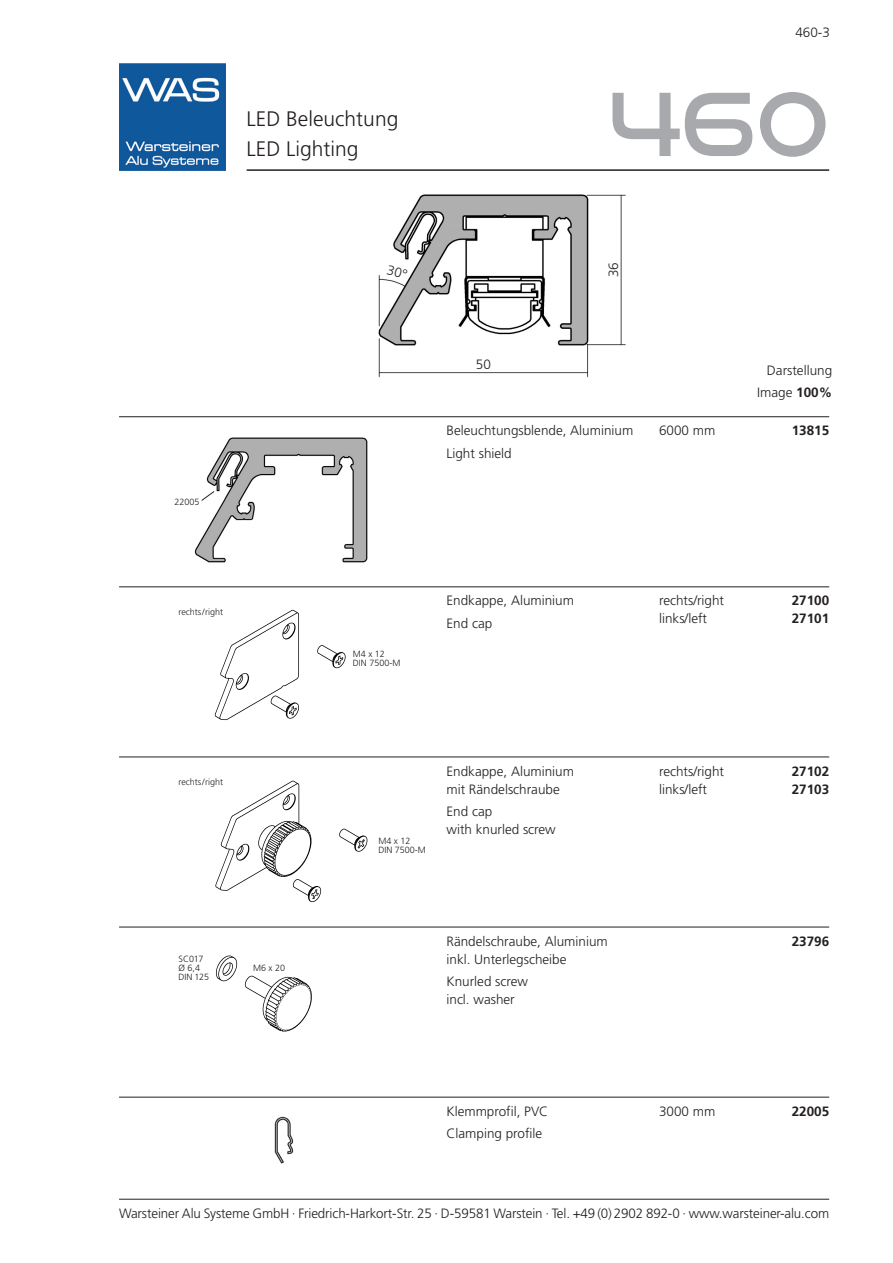
<style>
.page{position:relative;width:893px;height:1263px;background:#fff}
.page>*{position:absolute;margin:0;border:0;box-sizing:border-box;transform-origin:0 0}
.t1{font:87px "Good Times Rg";color:#a8a9ad}
.t2{font:300 21px "Frutiger";color:#231f20}
.t3{font:300 13.5px/18px "Frutiger";color:#231f20}
.t4{font:700 13.5px "Frutiger";color:#231f20}
.t5{font:300 9px/9px "Frutiger";color:#231f20}
.s1{font-weight:700}
</style>
<div class="page">
<img style="left:119px;top:64px;width:106px;height:106px">
<hr style="left:119px;top:1199px;width:710px;height:1px;background:#231f20">
<hr style="left:247px;top:169px;width:582px;height:2px;background:#231f20">
<hr style="left:119px;top:416px;width:710px;height:1px;background:#231f20">
<img style="left:378px;top:194px;width:248px;height:184px">
<img style="left:194px;top:437px;width:174px;height:126px">
<hr style="left:119px;top:1097px;width:710px;height:1px;background:#231f20">
<img style="left:274px;top:1116px;width:20px;height:48px">
<hr style="left:119px;top:586px;width:710px;height:1px;background:#231f20">
<img style="left:214px;top:609px;width:132px;height:112px">
<hr style="left:119px;top:756px;width:710px;height:1px;background:#231f20">
<img style="left:215px;top:780px;width:153px;height:123px">
<hr style="left:119px;top:927px;width:710px;height:1px;background:#231f20">
<img style="left:216px;top:955px;width:96px;height:77px">
<svg style="left:201px;top:491px;width:14px;height:10px"></svg>
<svg style="left:387px;top:265px;width:21px;height:13px"></svg>
<p class="t2" style="left:247px;top:111px;width:153px">LED Beleuchtung</p>
<p class="t2" style="left:247px;top:140px;width:114px">LED Lighting</p>
<p class="t3" style="left:795px;top:24px;width:36px">460-3</p>
<p class="t1" style="left:608px;top:69px;width:222px">460</p>
<p class="t5" style="left:174px;top:498px;width:27px">22005</p>
<p class="t5" style="left:179px;top:608px;width:46px">rechts/right</p>
<p class="t5" style="left:179px;top:778px;width:46px">rechts/right</p>
<p class="t5" style="left:179px;top:955px;width:32px">SC017<br>Ø 6,4<br>DIN 125</p>
<p class="t5" style="left:253px;top:964px;width:34px">M6 x 20</p>
<p class="t3" style="left:476px;top:356px;width:17px">50</p>
<p class="t3" style="left:605px;top:277px;width:17px;rotate:-90deg">36</p>
<p class="t3" style="left:767px;top:362px;width:67px">Darstellung</p>
<p class="t3" style="left:757px;top:384px;width:77px">Image <span class="s1">100%</span></p>
<p class="t3" style="left:446px;top:423px;width:188px">Beleuchtungsblende, Aluminium</p>
<p class="t3" style="left:659px;top:423px;width:58px">6000 mm</p>
<p class="t4" style="left:792px;top:425px;width:39px">13815</p>
<p class="t3" style="left:446px;top:445px;width:67px">Light shield</p>
<p class="t5" style="left:353px;top:650px;width:49px">M4 x 12<br>DIN 7500-M</p>
<p class="t3" style="left:446px;top:593px;width:129px">Endkappe, Aluminium</p>
<p class="t3" style="left:659px;top:593px;width:67px">rechts/right</p>
<p class="t4" style="left:792px;top:595px;width:39px">27100</p>
<p class="t3" style="left:446px;top:615px;width:47px">End cap</p>
<p class="t3" style="left:659px;top:611px;width:49px">links/left</p>
<p class="t4" style="left:792px;top:613px;width:39px">27101</p>
<p class="t5" style="left:378px;top:837px;width:49px">M4 x 12<br>DIN 7500-M</p>
<p class="t3" style="left:446px;top:763px;width:129px">Endkappe, Aluminium</p>
<p class="t3" style="left:659px;top:763px;width:67px">rechts/right</p>
<p class="t4" style="left:792px;top:765px;width:39px">27102</p>
<p class="t3" style="left:446px;top:781px;width:115px">mit Rändelschraube</p>
<p class="t3" style="left:659px;top:781px;width:49px">links/left</p>
<p class="t4" style="left:792px;top:783px;width:39px">27103</p>
<p class="t3" style="left:446px;top:803px;width:111px">End cap<br>with knurled screw</p>
<p class="t3" style="left:446px;top:933px;width:163px">Rändelschraube, Aluminium</p>
<p class="t4" style="left:792px;top:935px;width:39px">23796</p>
<p class="t3" style="left:446px;top:951px;width:122px">inkl. Unterlegscheibe</p>
<p class="t3" style="left:446px;top:973px;width:83px">Knurled screw incl. washer</p>
<p class="t3" style="left:446px;top:1103px;width:103px">Klemmprofil, PVC</p>
<p class="t3" style="left:659px;top:1103px;width:58px">3000 mm</p>
<p class="t4" style="left:792px;top:1106px;width:39px">22005</p>
<p class="t3" style="left:446px;top:1125px;width:97px">Clamping profile</p>
<p class="t3" style="left:119px;top:1205px;width:712px">Warsteiner Alu Systeme GmbH · Friedrich-Harkort-Str. 25 · D-59581 Warstein · Tel. +49 (0) 2902 892-0 · www.warsteiner-alu.com</p>
</div>
